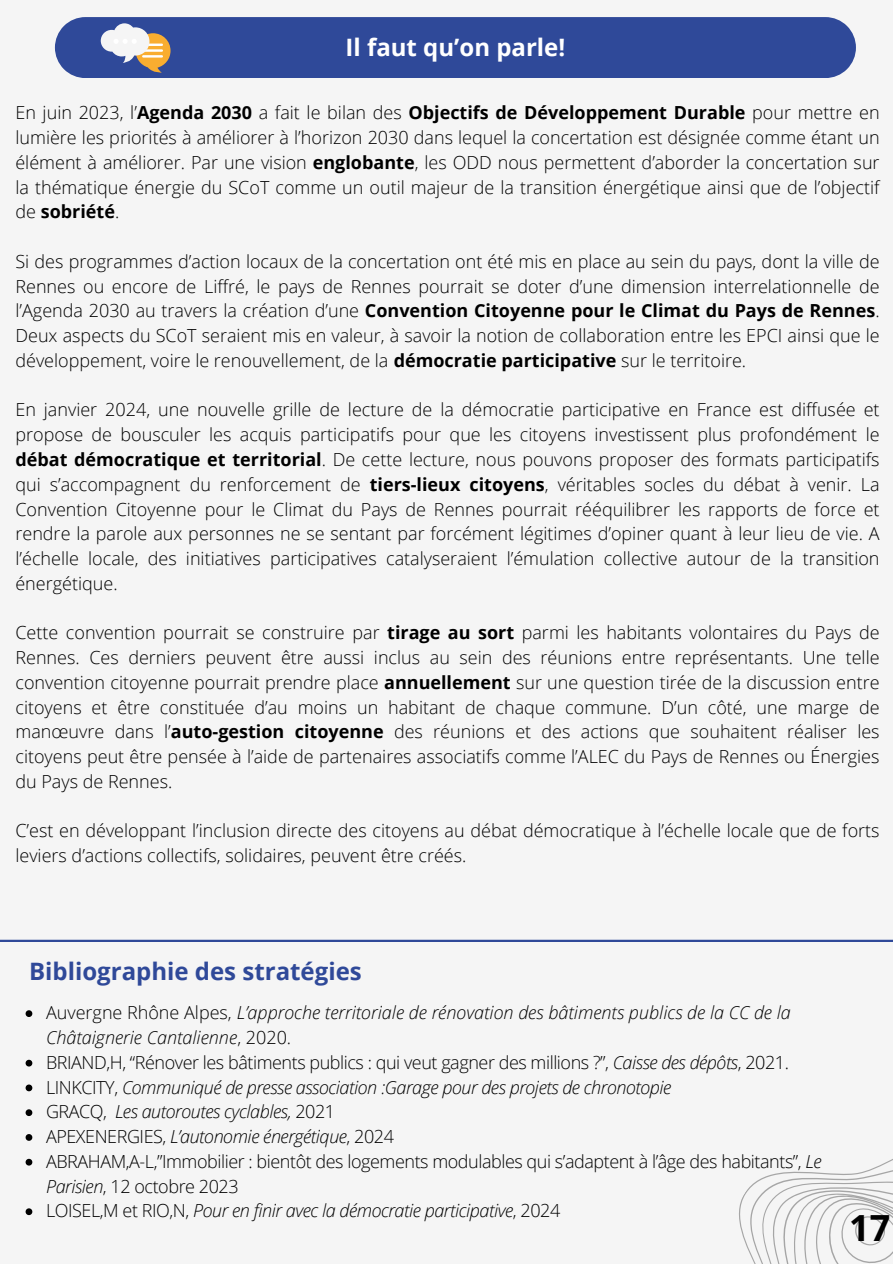
<style>
.page{position:relative;width:893px;height:1264px;background:#fff}
.page>*{position:absolute;margin:0;border:0;box-sizing:border-box;transform-origin:0 0}
.t1{font:700 36px "Open Sans";color:#000}
.t2{font:700 24px "Open Sans";color:#2f4999}
.t3{font:700 24px "Open Sans";color:#fff}
.t4{font:300 18px/24.8px "Open Sans";color:#000;text-align:justify}
.t5{font:italic 300 18px/24.8px "Open Sans";letter-spacing:-.025em;color:#000}
.s1{font-weight:700}
.s2{font-style:normal}
</style>
<div class="page">
<div style="left:0;top:0;width:892px;height:1263px;background:#f5f5f5"></div>
<svg style="left:739px;top:1159px;width:153px;height:104px"></svg>
<div style="left:55px;top:17px;width:800px;height:61px;background:#2f4999"></div>
<svg style="left:101px;top:23px;width:69px;height:50px"></svg>
<svg style="left:26px;top:1010px;width:6px;height:7px"></svg>
<svg style="left:26px;top:1059px;width:6px;height:7px"></svg>
<svg style="left:26px;top:1084px;width:6px;height:7px"></svg>
<svg style="left:26px;top:1109px;width:6px;height:7px"></svg>
<svg style="left:26px;top:1134px;width:6px;height:6px"></svg>
<svg style="left:26px;top:1158px;width:6px;height:7px"></svg>
<svg style="left:26px;top:1208px;width:6px;height:7px"></svg>
<hr style="left:0;top:939px;width:892px;height:3px;background:#2f4999">
<h2 class="t3" style="left:345px;top:30px;width:221px">Il faut qu’on parle!</h2>
<p class="t4" style="left:15px;top:100px;width:865px">En juin 2023, l’<span class="s1">Agenda 2030</span> a fait le bilan des <span class="s1">Objectifs de Développement Durable</span> pour mettre en lumière les priorités à améliorer à l’horizon 2030 dans lequel la concertation est désignée comme étant un élément à améliorer. Par une vision <span class="s1">englobante</span>, les ODD nous permettent d’aborder la concertation sur la thématique énergie du SCoT comme un outil majeur de la transition énergétique ainsi que de l’objectif de <span class="s1">sobriété</span>.</p>
<p class="t4" style="left:15px;top:248px;width:865px">Si des programmes d’action locaux de la concertation ont été mis en place au sein du pays, dont la ville de Rennes ou encore de Liffré, le pays de Rennes pourrait se doter d’une dimension interrelationnelle de l’Agenda 2030 au travers la création d’une <span class="s1">Convention Citoyenne pour le Climat du Pays de Rennes</span>.<br>Deux aspects du SCoT seraient mis en valeur, à savoir la notion de collaboration entre les EPCI ainsi que le développement, voire le renouvellement, de la <span class="s1">démocratie participative</span> sur le territoire.</p>
<p class="t4" style="left:15px;top:397px;width:865px">En janvier 2024, une nouvelle grille de lecture de la démocratie participative en France est diffusée et propose de bousculer les acquis participatifs pour que les citoyens investissent plus profondément le <span class="s1">débat démocratique et territorial</span>. De cette lecture, nous pouvons proposer des formats participatifs qui s’accompagnent du renforcement de <span class="s1">tiers-lieux citoyens</span>, véritables socles du débat à venir. La Convention Citoyenne pour le Climat du Pays de Rennes pourrait rééquilibrer les rapports de force et rendre la parole aux personnes ne se sentant par forcément légitimes d’opiner quant à leur lieu de vie. A l’échelle locale, des initiatives participatives catalyseraient l’émulation collective autour de la transition énergétique.</p>
<p class="t4" style="left:15px;top:620px;width:865px">Cette convention pourrait se construire par <span class="s1">tirage au sort</span> parmi les habitants volontaires du Pays de Rennes. Ces derniers peuvent être aussi inclus au sein des réunions entre représentants. Une telle convention citoyenne pourrait prendre place <span class="s1">annuellement</span> sur une question tirée de la discussion entre citoyens et être constituée d’au moins un habitant de chaque commune. D’un côté, une marge de manœuvre dans l’<span class="s1">auto-gestion citoyenne</span> des réunions et des actions que souhaitent réaliser les citoyens peut être pensée à l’aide de partenaires associatifs comme l’ALEC du Pays de Rennes ou Énergies du Pays de Rennes.</p>
<p class="t4" style="left:15px;top:818px;width:865px">C’est en développant l’inclusion directe des citoyens au débat démocratique à l’échelle locale que de forts leviers d’actions collectifs, solidaires, peuvent être créés.</p>
<h2 class="t2" style="left:29px;top:954px;width:334px">Bibliographie des stratégies</h2>
<p class="t5" style="left:46px;top:999px;width:777px"><span class="s2">Auvergne Rhône Alpes,</span> L’approche territoriale de rénovation des bâtiments publics de la CC de la Châtaignerie Cantalienne<span class="s2">, 2020.<br>BRIAND,H, “Rénover les bâtiments publics : qui veut gagner des millions ?”,</span> Caisse des dépôts<span class="s2">, 2021.<br>LINKCITY,</span> Communiqué de presse association :Garage pour des projets de chronotopie<br><span class="s2">GRACQ,</span> Les autoroutes cyclables, <span class="s2">2021<br>APEXENERGIES,</span> L’autonomie énergétique<span class="s2">, 2024<br>ABRAHAM,A-L,”Immobilier : bientôt des logements modulables qui s’adaptent à l’âge des habitants”,</span> Le Parisien<span class="s2">, 12 octobre 2023<br>LOISEL,M et RIO,N,</span> Pour en finir avec la démocratie participative<span class="s2">, 2024</span></p>
<h1 class="t1" style="left:849px;top:1202px;width:43px">17</h1>
</div>
